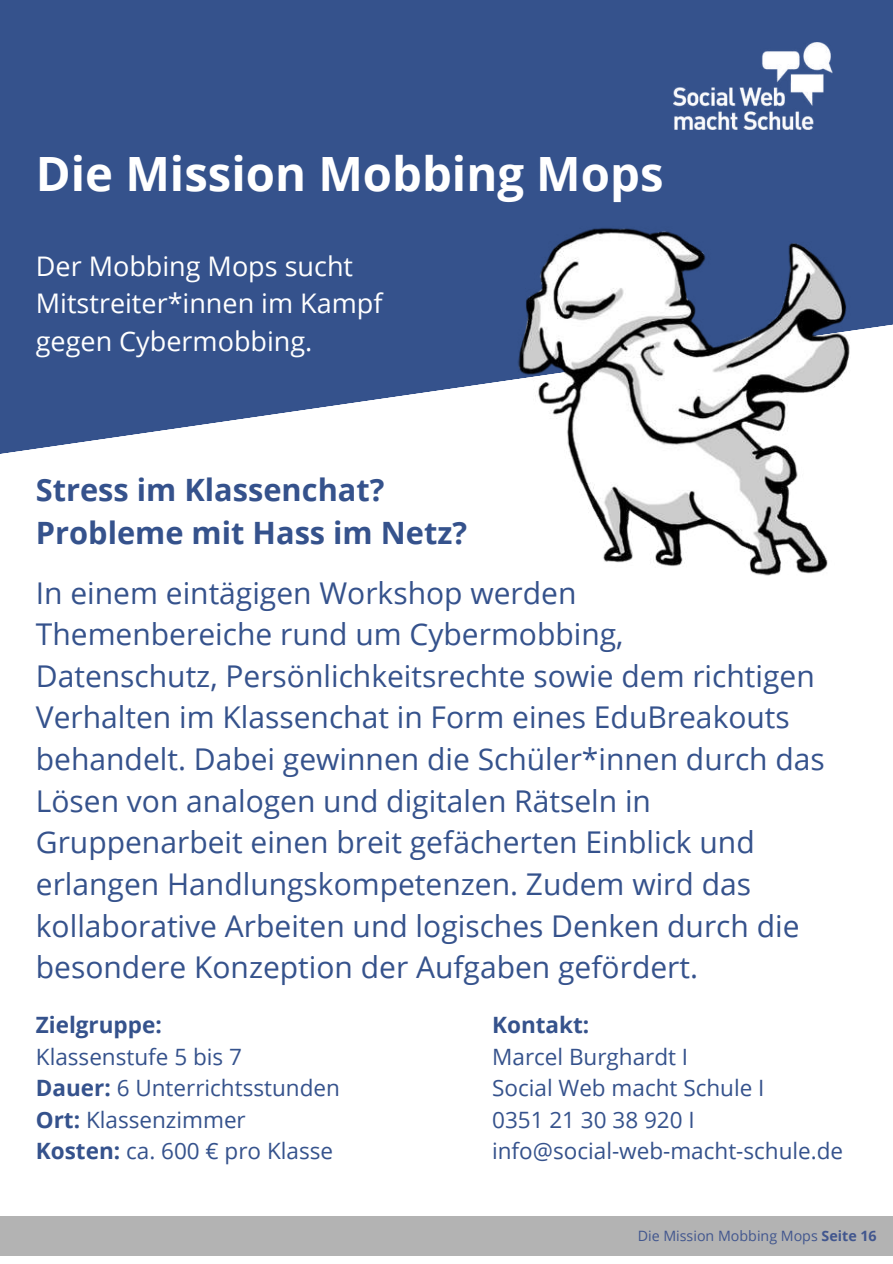
<style>
.page{position:relative;width:893px;height:1264px;background:#fff}
.page>*{position:absolute;margin:0;border:0;box-sizing:border-box;transform-origin:0 0}
.t1{font:700 47.25px "Open Sans";color:#fff}
.t2{font:700 30.75px/42.8px "Open Sans";color:#35528c}
.t3{font:30px/41.7px "Open Sans";color:#35528c}
.t4{font:27px/37.2px "Open Sans";color:#fff}
.t5{font:22.5px/31.5px "Open Sans";color:#35528c}
.t6{font:700 22.5px "Open Sans";color:#35528c}
.t7{font:14.25px "Open Sans";color:#41568e}
.s1{font-weight:700}
</style>
<div class="page">
<div style="left:0;top:0;width:892px;height:454px;background:#35528c"></div>
<img style="left:499px;top:219px;width:374px;height:357px">
<img style="left:673px;top:43px;width:159px;height:86px">
<div style="left:0;top:1216px;width:892px;height:39px;background:#b3b3b3"></div>
<h1 class="t1" style="left:36px;top:140px;width:629px">Die Mission Mobbing Mops</h1>
<p class="t4" style="left:36px;top:247px;width:348px">Der Mobbing Mops sucht<br>Mitstreiter*innen im Kampf gegen Cybermobbing.</p>
<p class="t2" style="left:36px;top:468px;width:432px">Stress im Klassenchat?<br>Probleme mit Hass im Netz?</p>
<p class="t3" style="left:36px;top:571px;width:790px">In einem eintägigen Workshop werden<br>Themenbereiche rund um Cybermobbing,<br>Datenschutz, Persönlichkeitsrechte sowie dem richtigen Verhalten im Klassenchat in Form eines EduBreakouts behandelt. Dabei gewinnen die Schüler*innen durch das Lösen von analogen und digitalen Rätseln in Gruppenarbeit einen breit gefächerten Einblick und erlangen Handlungskompetenzen. Zudem wird das kollaborative Arbeiten und logisches Denken durch die besondere Konzeption der Aufgaben gefördert.</p>
<p class="t6" style="left:36px;top:1009px;width:127px">Zielgruppe:</p>
<p class="t5" style="left:36px;top:1040px;width:305px">Klassenstufe 5 bis 7<br><span class="s1">Dauer:</span> 6 Unterrichtsstunden<br><span class="s1">Ort:</span> Klassenzimmer<br><span class="s1">Kosten:</span> ca. 600 € pro Klasse</p>
<p class="t6" style="left:492px;top:1009px;width:99px">Kontakt:</p>
<p class="t5" style="left:492px;top:1040px;width:352px">Marcel Burghardt I<br>Social Web macht Schule I<br>0351 21 30 38 920 I info@social-web-macht-schule.de</p>
<p class="t7" style="left:637px;top:1225px;width:240px">Die Mission Mobbing Mops <span class="s1">Seite 16</span></p>
</div>
